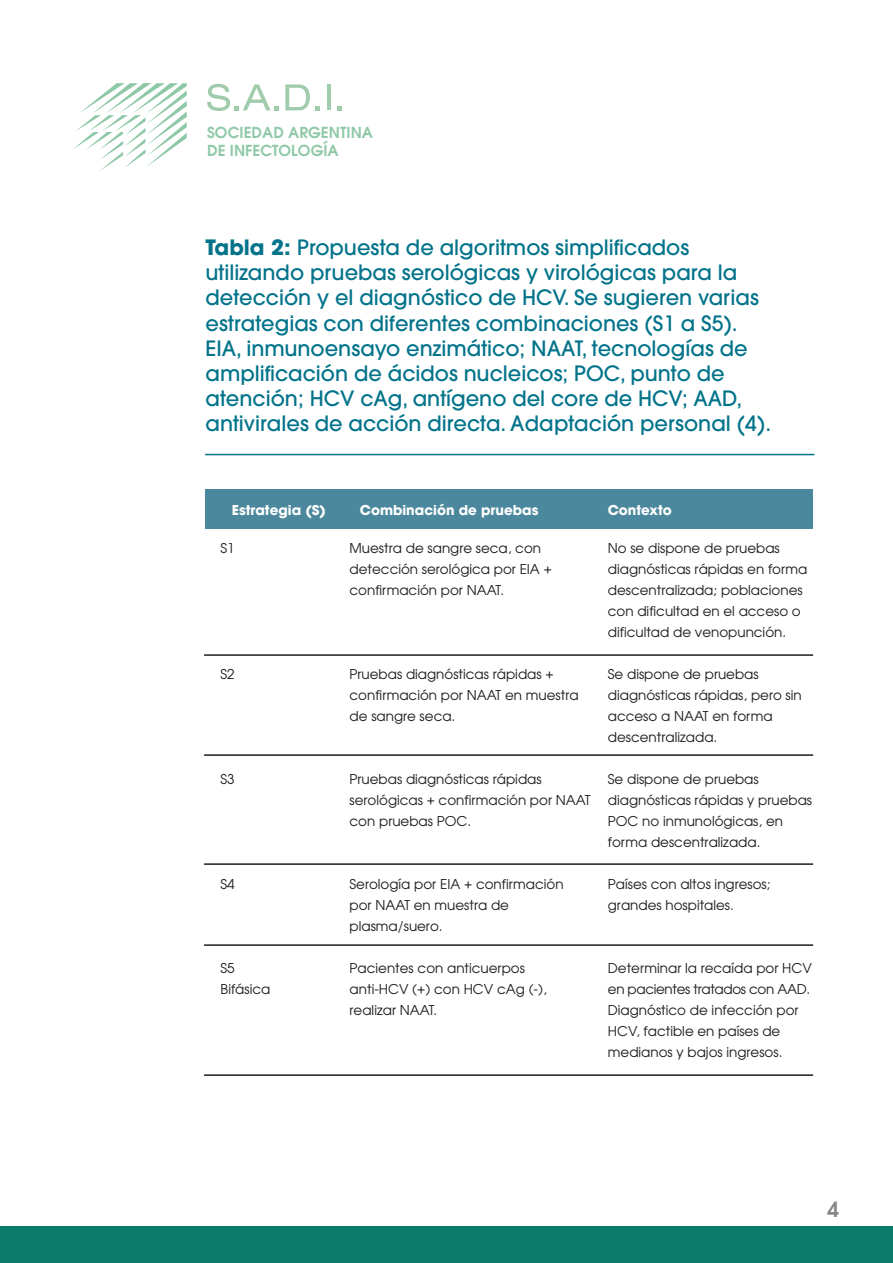
<style>
.page{position:relative;width:893px;height:1263px;background:#fff}
.page>*{position:absolute;margin:0;border:0;box-sizing:border-box;transform-origin:0 0}
.t1{font:500 21px/25.2px "Avant Garde";color:#02738a}
.t2{font:600 21px "Avant Garde";color:#878787}
.t3{font:600 15.15px/18.1px "Avant Garde";color:#168e49}
.t4{font:13.5px/21px "Avant Garde";color:#1d1d1b}
.t5{font:700 13.5px "Avant Garde";color:#fff}
.t6{font:13.5px "Avant Garde";letter-spacing:-.025em;color:#1d1d1b}
.s1{font-weight:700}
</style>
<div class="page">
<svg style="left:73px;top:83px;width:114px;height:88px"></svg>
<svg style="left:207px;top:84px;width:72px;height:27px"></svg>
<svg style="left:285px;top:84px;width:35px;height:26px"></svg>
<hr style="left:327px;top:84px;width:4px;height:26px;background:#a1cbad">
<svg style="left:338px;top:106px;width:4px;height:4px"></svg>
<div style="left:0;top:1227px;width:893px;height:36px;background:#0b7a6b"></div>
<hr style="left:206px;top:454px;width:608px;height:1px;background:#02738a">
<div style="left:205px;top:489px;width:607px;height:39px;background:#4b889d"></div>
<hr style="left:204px;top:1074px;width:609px;height:2px;background:#1d1d1b">
<hr style="left:204px;top:944px;width:609px;height:2px;background:#1d1d1b">
<hr style="left:204px;top:863px;width:609px;height:2px;background:#1d1d1b">
<hr style="left:204px;top:754px;width:609px;height:2px;background:#1d1d1b">
<hr style="left:204px;top:654px;width:609px;height:2px;background:#1d1d1b">
<p class="t3" style="left:207px;top:123px;width:167px">SOCIEDAD ARGENTINA<br>DE INFECTOLOGÍA</p>
<p class="t1" style="left:206px;top:235px;width:567px"><span class="s1">Tabla 2:</span> Propuesta de algoritmos simplificados utilizando pruebas serológicas y virológicas para la detección y el diagnóstico de HCV. Se sugieren varias estrategias con diferentes combinaciones (S1 a S5).<br>EIA, inmunoensayo enzimático; NAAT, tecnologías de amplificación de ácidos nucleicos; POC, punto de atención; HCV cAg, antígeno del core de HCV; AAD, antivirales de acción directa. Adaptación personal (4).</p>
<p class="t5" style="left:232px;top:501px;width:96px">Estrategia (S)</p>
<p class="t5" style="left:360px;top:501px;width:180px">Combinación de pruebas</p>
<p class="t5" style="left:608px;top:501px;width:66px">Contexto</p>
<p class="t4" style="left:220px;top:537px;width:16px">S1</p>
<p class="t4" style="left:350px;top:537px;width:193px">Muestra de sangre seca, con</p>
<p class="t4" style="left:608px;top:537px;width:173px">No se dispone de pruebas</p>
<p class="t4" style="left:350px;top:558px;width:204px">detección serológica por EIA +</p>
<p class="t4" style="left:608px;top:558px;width:201px">diagnósticas rápidas en forma</p>
<p class="t4" style="left:350px;top:579px;width:156px">confirmación por NAAT.</p>
<p class="t4" style="left:608px;top:579px;width:196px">descentralizada; poblaciones con dificultad en el acceso o dificultad de venopunción.</p>
<p class="t4" style="left:221px;top:663px;width:16px">S2</p>
<p class="t4" style="left:350px;top:663px;width:206px">Pruebas diagnósticas rápidas +</p>
<p class="t4" style="left:608px;top:663px;width:152px">Se dispone de pruebas</p>
<p class="t4" style="left:350px;top:684px;width:231px">confirmación por NAAT en muestra</p>
<p class="t4" style="left:608px;top:684px;width:195px">diagnósticas rápidas, pero sin</p>
<p class="t4" style="left:350px;top:705px;width:107px">de sangre seca.</p>
<p class="t4" style="left:608px;top:705px;width:166px">acceso a NAAT en forma descentralizada.</p>
<p class="t4" style="left:221px;top:768px;width:16px">S3</p>
<p class="t4" style="left:350px;top:768px;width:194px">Pruebas diagnósticas rápidas</p>
<p class="t4" style="left:608px;top:768px;width:152px">Se dispone de pruebas</p>
<p class="t4" style="left:350px;top:789px;width:242px">serológicas + confirmación por NAAT</p>
<p class="t4" style="left:608px;top:789px;width:206px">diagnósticas rápidas y pruebas</p>
<p class="t4" style="left:350px;top:810px;width:123px">con pruebas POC.</p>
<p class="t4" style="left:608px;top:810px;width:177px">POC no inmunológicas, en forma descentralizada.</p>
<p class="t4" style="left:221px;top:873px;width:16px">S4</p>
<p class="t4" style="left:350px;top:873px;width:216px">Serología por EIA + confirmación</p>
<p class="t4" style="left:608px;top:873px;width:164px">Países con altos ingresos;</p>
<p class="t4" style="left:350px;top:894px;width:161px">por NAAT en muestra de</p>
<p class="t4" style="left:608px;top:894px;width:128px">grandes hospitales.</p>
<p class="t4" style="left:350px;top:915px;width:94px">plasma/suero.</p>
<p class="t4" style="left:221px;top:957px;width:16px">S5</p>
<p class="t4" style="left:350px;top:957px;width:177px">Pacientes con anticuerpos</p>
<p class="t4" style="left:608px;top:957px;width:206px">Determinar la recaída por HCV</p>
<p class="t4" style="left:221px;top:978px;width:51px">Bifásica</p>
<p class="t4" style="left:350px;top:978px;width:199px">anti-HCV (+) con HCV cAg (-),</p>
<p class="t6" style="left:608px;top:981px;width:204px">en pacientes tratados con AAD.</p>
<p class="t4" style="left:350px;top:999px;width:89px">realizar NAAT.</p>
<p class="t4" style="left:608px;top:999px;width:192px">Diagnóstico de infección por<br>HCV, factible en países de medianos y bajos ingresos.</p>
<h1 class="t2" style="left:828px;top:1195px;width:13px">4</h1>
</div>
